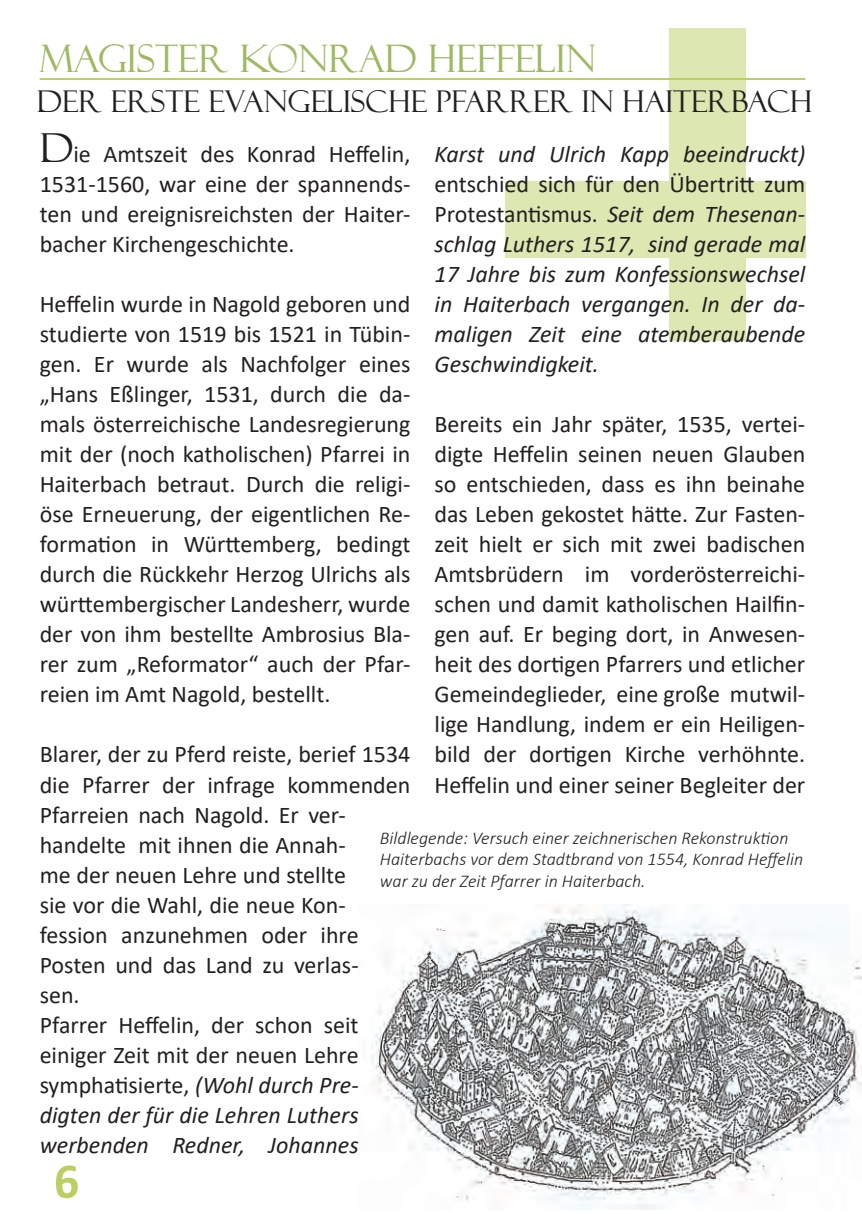
<style>
.page{position:relative;width:862px;height:1214px;background:#fff}
.page>*{position:absolute;margin:0;border:0;box-sizing:border-box;transform-origin:0 0}
.t1{font:700 50px "Calibri";color:#bbd063}
.t2{font:40px "Felix Titling";color:#231f20}
.t3{font:38px "Felix Titling";color:#9eb962}
.t4{font:30px "Felix Titling";color:#231f20}
.t5{font:24px/30px "Calibri";color:#231f20;text-align:justify}
.t6{font:italic 24px/30px "Calibri";color:#231f20;text-align:justify}
.t7{font:italic 300 18px/21.6px "Calibri";color:#231f20}
.s1{font-style:italic}
.s2{font-style:normal}
</style>
<div class="page">
<hr style="left:40px;top:78px;width:765px;height:2px;background:#bbd063">
<div style="left:669px;top:28px;width:77px;height:312px;background:#dde7b1"></div>
<div style="left:505px;top:181px;width:300px;height:77px;background:#dde7b1"></div>
<img style="left:371px;top:904px;width:491px;height:305px">
<h3 class="t3" style="left:40px;top:37px;width:558px">MAGISTER KONRAD HEFFELIN</h3>
<p class="t4" style="left:37px;top:84px;width:777px">DER ERSTE EVANGELISCHE PFARRER IN HAITERBACH</p>
<p class="t5" style="left:40px;top:138px;width:372px;text-indent:34px">ie Amtszeit des Konrad Heffelin, 1531-1560, war eine der spannends&shy;ten und ereignisreichsten der Haiter&shy;bacher Kirchengeschichte.</p>
<p class="t5" style="left:40px;top:288px;width:372px">Heffelin wurde in Nagold geboren und studierte von 1519 bis 1521 in Tübin&shy;gen. Er wurde als Nachfolger eines „Hans Eßlinger, 1531, durch die da&shy;mals österreichische Landesregierung mit der (noch katholischen) Pfarrei in Haiterbach betraut. Durch die religi&shy;öse Erneuerung, der eigentlichen Re&shy;formation in Württemberg, bedingt durch die Rückkehr Herzog Ulrichs als württembergischer Landesherr, wurde der von ihm bestellte Ambrosius Bla&shy;rer zum „Reformator“ auch der Pfar&shy;reien im Amt Nagold, bestellt.</p>
<p class="t5" style="left:40px;top:738px;width:372px;text-align:left">Blarer, der zu Pferd reiste, berief 1534 die Pfarrer der infrage kommenden<br>Pfarreien nach Nagold. Er ver&shy;handelte mit ihnen die Annah-<br>me der neuen Lehre und stellte<br>sie vor die Wahl, die neue Kon&shy;fession anzunehmen oder ihre<br>Posten und das Land zu verlas-<br>sen.<br>Pfarrer Heffelin, der schon seit einiger Zeit mit der neuen Lehre symphatisierte, <span class="s1">(Wohl durch Pre&shy;digten der für die Lehren Luthers werbenden Redner, Johannes</span></p>
<h2 class="t2" style="left:40px;top:125px;width:32px">D</h2>
<p class="t6" style="left:434px;top:138px;width:372px">Karst und Ulrich Kapp beeindruckt)</p>
<p class="t6" style="left:434px;top:168px;width:372px"><span class="s2">entschied sich für den Übertritt zum Protestantismus.</span> Seit dem Thesenan&shy;schlag Luthers 1517, sind gerade mal 17 Jahre bis zum Konfessionswechsel in Haiterbach vergangen. In der da&shy;maligen Zeit eine atemberaubende Geschwindigkeit.</p>
<p class="t5" style="left:434px;top:408px;width:372px">Bereits ein Jahr später, 1535, vertei&shy;digte Heffelin seinen neuen Glauben so entschieden, dass es ihn beinahe das Leben gekostet hätte. Zur Fasten&shy;zeit hielt er sich mit zwei badischen Amtsbrüdern im vorderösterreichi&shy;schen und damit katholischen Hailfin&shy;gen auf. Er beging dort, in Anwesen&shy;heit des dortigen Pfarrers und etlicher Gemeindeglieder, eine große mutwil&shy;lige Handlung, indem er ein Heiligen&shy;bild der dortigen Kirche verhöhnte.<br>Heffelin und einer seiner Begleiter der</p>
<p class="t7" style="left:380px;top:826px;width:425px">Bildlegende: Versuch einer zeichnerischen Rekonstruktion<br>Haiterbachs vor dem Stadtbrand von 1554, Konrad Heffelin war zu der Zeit Pfarrer in Haiterbach.</p>
<h1 class="t1" style="left:54px;top:1145px;width:27px">6</h1>
</div>
